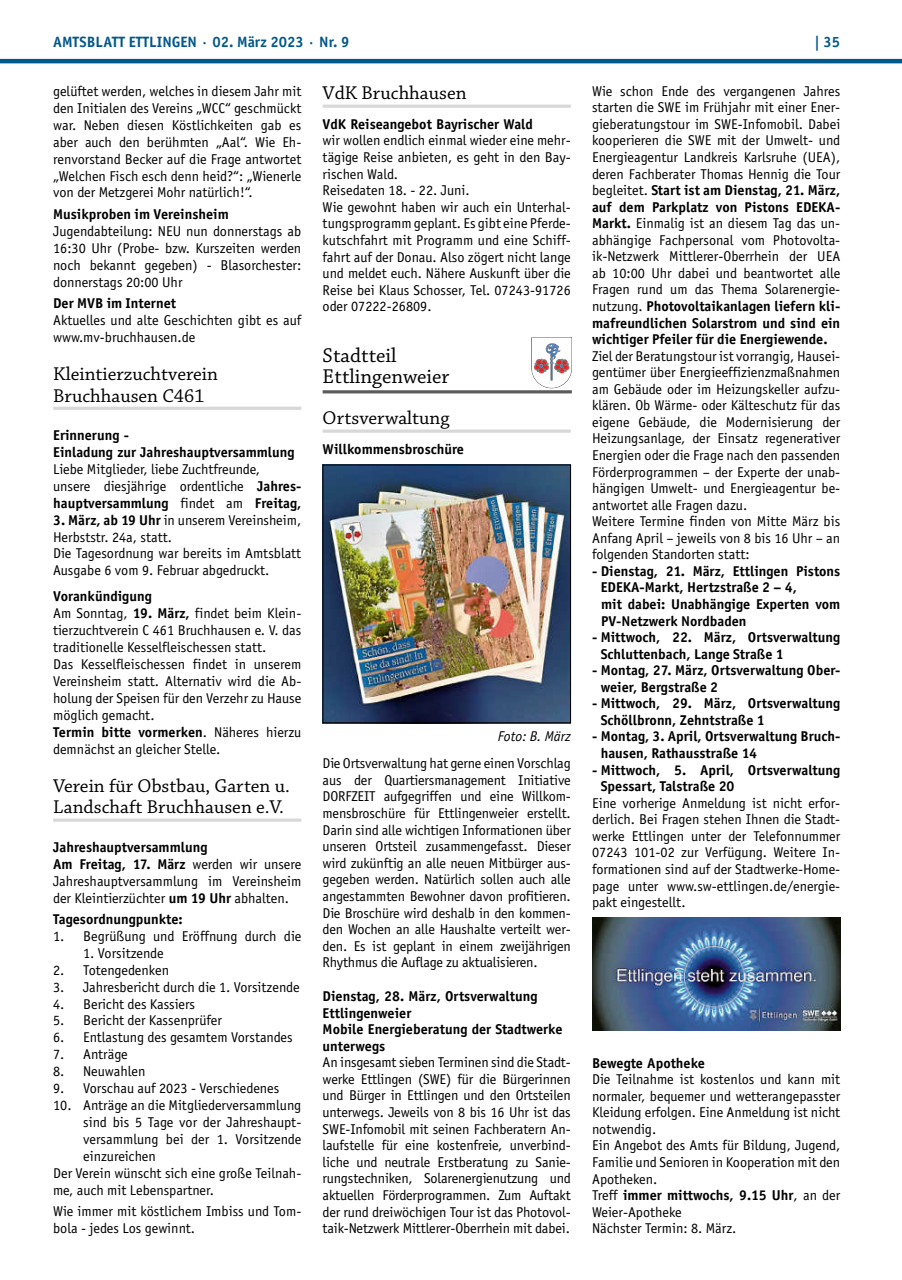
<style>
.page{position:relative;width:902px;height:1280px;background:#fff}
.page>*{position:absolute;margin:0;border:0;box-sizing:border-box;transform-origin:0 0}
.t1{font:21px/21px "Chaparral Pro";color:#000}
.t2{font:19.5px/21.5px "Chaparral Pro";color:#000}
.t3{font:700 15px "Officina Sans";color:#00588b}
.t4{font:14.25px/16.5px "Officina Sans";color:#000}
.t5{font:700 14.25px/16.5px "Officina Sans";color:#000}
.t6{font:italic 14.25px "Officina Sans";color:#000}
.s1{font-weight:700}
</style>
<div class="page">
<hr style="left:0;top:59px;width:901px;height:4px;background:#00588b">
<hr style="left:53px;top:407px;width:248px;height:3px;background:#d8d8d9">
<svg style="left:53px;top:818px;width:248px;height:4px"></svg>
<hr style="left:322px;top:105px;width:248px;height:3px;background:#d8d8d9">
<hr style="left:322px;top:429px;width:248px;height:4px;background:#e2e2e3">
<hr style="left:322px;top:390px;width:250px;height:3px;background:#5c5b5b">
<svg style="left:531px;top:337px;width:41px;height:52px"></svg>
<img style="left:324px;top:467px;width:244px;height:254px">
<div style="left:322px;top:465px;width:248px;height:258px;border:1px solid #000"></div>
<img style="left:592px;top:918px;width:248px;height:112px">
<p class="t3" style="left:53px;top:32px;width:298px">AMTSBLATT ETTLINGEN · 02. März 2023 · Nr. 9</p>
<p class="t3" style="left:814px;top:32px;width:28px">| 35</p>
<p class="t4" style="left:53px;top:82px;width:250px;line-height:17px;text-align:justify">gelüftet werden, welches in diesem Jahr mit den Initialen des Vereins „WCC“ geschmückt war. Neben diesen Köstlichkeiten gab es aber auch den berühmten „Aal“. Wie Eh&shy;renvorstand Becker auf die Frage antwortet „Welchen Fisch esch denn heid?“: „Wienerle von der Metzgerei Mohr natürlich!“.</p>
<p class="t5" style="left:53px;top:205px;width:177px">Musikproben im Vereinsheim</p>
<p class="t4" style="left:53px;top:222px;width:250px;line-height:17px;text-align:justify">Jugendabteilung: NEU nun donnerstags ab 16:30 Uhr (Probe- bzw. Kurszeiten werden noch bekannt gegeben) - Blasorchester: donnerstags 20:00 Uhr</p>
<p class="t5" style="left:53px;top:294px;width:124px">Der MVB im Internet</p>
<p class="t4" style="left:53px;top:311px;width:250px;line-height:17px">Aktuelles und alte Geschichten gibt es auf www.mv-bruchhausen.de</p>
<h2 class="t2" style="left:53px;top:364px;width:166px">Kleintierzuchtverein<br>Bruchhausen C461</h2>
<p class="t5" style="left:53px;top:426px;width:243px;line-height:17px">Erinnerung -<br>Einladung zur Jahreshauptversammlung</p>
<p class="t4" style="left:53px;top:460px;width:250px;line-height:17px">Liebe Mitglieder, liebe Zuchtfreunde,<br>unsere diesjährige ordentliche <span class="s1">Jahres&shy;hauptversammlung</span> findet am <span class="s1">Freitag,</span></p>
<p class="t4" style="left:53px;top:511px;width:250px;line-height:17px"><span class="s1">3. März, ab 19 Uhr</span> in unserem Vereinsheim, Herbststr. 24a, statt.<br>Die Tagesordnung war bereits im Amtsblatt Ausgabe 6 vom 9. Februar abgedruckt.</p>
<p class="t4" style="left:53px;top:588px;width:250px;line-height:17px"><span class="s1">Vorankündigung<br></span>Am Sonntag, <span class="s1">19. März,</span> findet beim Klein&shy;tierzuchtverein C 461 Bruchhausen e. V. das traditionelle Kesselfleischessen statt.<br>Das Kesselfleischessen findet in unserem Vereinsheim statt. Alternativ wird die Ab&shy;holung der Speisen für den Verzehr zu Hause möglich gemacht.<br><span class="s1">Termin bitte vormerken</span>. Näheres hierzu demnächst an gleicher Stelle.</p>
<h2 class="t2" style="left:53px;top:776px;width:238px">Verein für Obstbau, Garten u.<br>Landschaft Bruchhausen e.V.</h2>
<p class="t4" style="left:53px;top:838px;width:250px;line-height:17px"><span class="s1">Jahreshauptversammlung<br>Am Freitag, 17. März</span> werden wir unsere Jahreshauptversammlung im Vereinsheim der Kleintierzüchter <span class="s1">um 19 Uhr</span> abhalten.</p>
<p class="t5" style="left:53px;top:910px;width:131px">Tagesordnungpunkte:</p>
<p class="t4" style="left:53px;top:928px;width:250px">1. Begrüßung und Eröffnung durch die</p>
<p class="t4" style="left:83px;top:944px;width:82px">1. Vorsitzende</p>
<p class="t4" style="left:53px;top:961px;width:117px">2. Totengedenken</p>
<p class="t4" style="left:53px;top:978px;width:248px">3. Jahresbericht durch die 1. Vorsitzende</p>
<p class="t4" style="left:53px;top:995px;width:143px">4. Bericht des Kassiers</p>
<p class="t4" style="left:53px;top:1012px;width:170px">5. Bericht der Kassenprüfer</p>
<p class="t4" style="left:53px;top:1029px;width:241px">6. Entlastung des gesamtem Vorstandes</p>
<p class="t4" style="left:53px;top:1046px;width:76px">7. Anträge</p>
<p class="t4" style="left:53px;top:1063px;width:94px">8. Neuwahlen</p>
<p class="t4" style="left:53px;top:1080px;width:227px">9. Vorschau auf 2023 - Verschiedenes</p>
<p class="t4" style="left:53px;top:1097px;width:250px">10. Anträge an die Mitgliederversammlung</p>
<p class="t4" style="left:83px;top:1114px;width:220px">sind bis 5 Tage vor der Jahreshaupt-</p>
<p class="t4" style="left:83px;top:1131px;width:220px">versammlung bei der 1. Vorsitzende</p>
<p class="t4" style="left:83px;top:1148px;width:74px">einzureichen</p>
<p class="t4" style="left:53px;top:1165px;width:250px">Der Verein wünscht sich eine große Teilnah-</p>
<p class="t4" style="left:53px;top:1182px;width:162px">me, auch mit Lebenspartner.</p>
<p class="t4" style="left:53px;top:1203px;width:250px;line-height:17px">Wie immer mit köstlichem Imbiss und Tom&shy;bola - jedes Los gewinnt.</p>
<p class="t4" style="left:592px;top:83px;width:250px;text-align:justify">Wie schon Ende des vergangenen Jahres starten die SWE im Frühjahr mit einer Ener&shy;gieberatungstour im SWE-Infomobil. Dabei kooperieren die SWE mit der Umwelt- und Energieagentur Landkreis Karlsruhe (UEA), deren Fachberater Thomas Hennig die Tour begleitet. <span class="s1">Start ist am Dienstag, 21. März, auf dem Parkplatz von Pistons EDEKA-Markt.</span> Einmalig ist an diesem Tag das un&shy;abhängige Fachpersonal vom Photovolta&shy;ik-Netzwerk Mittlerer-Oberrhein der UEA ab 10:00 Uhr dabei und beantwortet alle Fragen rund um das Thema Solarenergie&shy;nutzung. <span class="s1">Photovoltaikanlagen liefern kli&shy;mafreundlichen Solarstrom und sind ein wichtiger Pfeiler für die Energiewende.</span></p>
<p class="t4" style="left:592px;top:348px;width:250px">Ziel der Beratungstour ist vorrangig, Hausei&shy;gentümer über Energieeffizienzmaßnahmen am Gebäude oder im Heizungskeller aufzu&shy;klären. Ob Wärme- oder Kälteschutz für das eigene Gebäude, die Modernisierung der Heizungsanlage, der Einsatz regenerativer Energien oder die Frage nach den passenden Förderprogrammen – der Experte der unab&shy;hängigen Umwelt- und Energieagentur be&shy;antwortet alle Fragen dazu.<br>Weitere Termine finden von Mitte März bis Anfang April – jeweils von 8 bis 16 Uhr – an folgenden Standorten statt:</p>
<p class="t5" style="left:600px;top:563px;width:241px;text-indent:-9px">- Dienstag, 21. März, Ettlingen Pistons EDEKA-Markt, Hertzstraße 2 – 4,<br>mit dabei: Unabhängige Experten vom PV-Netzwerk Nordbaden</p>
<p class="t5" style="left:600px;top:629px;width:241px;text-indent:-9px">- Mittwoch, 22. März, Ortsverwaltung<br>Schluttenbach, Lange Straße 1</p>
<p class="t5" style="left:600px;top:662px;width:241px;text-indent:-9px">- Montag, 27. März, Ortsverwaltung Ober&shy;weier, Bergstraße 2</p>
<p class="t5" style="left:600px;top:695px;width:241px;text-indent:-9px">- Mittwoch, 29. März, Ortsverwaltung<br>Schöllbronn, Zehntstraße 1</p>
<p class="t5" style="left:600px;top:728px;width:241px;text-indent:-9px">- Montag, 3. April, Ortsverwaltung Bruch&shy;hausen, Rathausstraße 14</p>
<p class="t5" style="left:600px;top:761px;width:241px;text-indent:-9px">- Mittwoch, 5. April, Ortsverwaltung<br>Spessart, Talstraße 20</p>
<p class="t4" style="left:592px;top:795px;width:250px;text-align:justify">Eine vorherige Anmeldung ist nicht erfor&shy;derlich. Bei Fragen stehen Ihnen die Stadt&shy;werke Ettlingen unter der Telefonnummer 07243 101-02 zur Verfügung. Weitere In&shy;formationen sind auf der Stadtwerke-Home&shy;page unter www.sw-ettlingen.de/energie&shy;pakt eingestellt.</p>
<h2 class="t2" style="left:322px;top:83px;width:145px">VdK Bruchhausen</h2>
<p class="t5" style="left:322px;top:116px;width:212px">VdK Reiseangebot Bayrischer Wald</p>
<p class="t4" style="left:322px;top:132px;width:250px">wir wollen endlich einmal wieder eine mehr&shy;tägige Reise anbieten, es geht in den Bay&shy;rischen Wald.<br>Reisedaten 18. - 22. Juni.<br>Wie gewohnt haben wir auch ein Unterhal&shy;tungsprogramm geplant. Es gibt eine Pferde&shy;kutschfahrt mit Programm und eine Schiff&shy;fahrt auf der Donau. Also zögert nicht lange und meldet euch. Nähere Auskunft über die Reise bei Klaus Schosser, Tel. 07243-91726 oder 07222-26809.</p>
<h1 class="t1" style="left:322px;top:345px;width:128px">Stadtteil<br>Ettlingenweier</h1>
<h2 class="t2" style="left:322px;top:408px;width:128px">Ortsverwaltung</h2>
<p class="t5" style="left:322px;top:440px;width:143px">Willkommensbroschüre</p>
<p class="t6" style="left:498px;top:728px;width:74px">Foto: B. März</p>
<p class="t4" style="left:322px;top:755px;width:250px;text-align:justify">Die Ortsverwaltung hat gerne einen Vorschlag aus der Quartiersmanagement Initiative DORFZEIT aufgegriffen und eine Willkom&shy;mensbroschüre für Ettlingenweier erstellt.<br>Darin sind alle wichtigen Informationen über unseren Ortsteil zusammengefasst. Dieser wird zukünftig an alle neuen Mitbürger aus&shy;gegeben werden. Natürlich sollen auch alle angestammten Bewohner davon profitieren.<br>Die Broschüre wird deshalb in den kommen&shy;den Wochen an alle Haushalte verteilt wer&shy;den. Es ist geplant in einem zweijährigen Rhythmus die Auflage zu aktualisieren.</p>
<p class="t5" style="left:322px;top:987px;width:241px">Dienstag, 28. März, Ortsverwaltung<br>Ettlingenweier<br>Mobile Energieberatung der Stadtwerke unterwegs</p>
<p class="t4" style="left:322px;top:1054px;width:250px;text-align:justify">An insgesamt sieben Terminen sind die Stadt&shy;werke Ettlingen (SWE) für die Bürgerinnen und Bürger in Ettlingen und den Ortsteilen unterwegs. Jeweils von 8 bis 16 Uhr ist das SWE-Infomobil mit seinen Fachberatern An&shy;laufstelle für eine kostenfreie, unverbind&shy;liche und neutrale Erstberatung zu Sanie&shy;rungstechniken, Solarenergienutzung und aktuellen Förderprogrammen. Zum Auftakt der rund dreiwöchigen Tour ist das Photovol&shy;taik-Netzwerk Mittlerer-Oberrhein mit dabei.</p>
<p class="t5" style="left:592px;top:1054px;width:114px">Bewegte Apotheke</p>
<p class="t4" style="left:592px;top:1071px;width:250px">Die Teilnahme ist kostenlos und kann mit normaler, bequemer und wetterangepasster<br>Kleidung erfolgen. Eine Anmeldung ist nicht notwendig.<br>Ein Angebot des Amts für Bildung, Jugend,<br>Familie und Senioren in Kooperation mit den<br>Apotheken.<br>Treff <span class="s1">immer mittwochs, 9.15 Uhr</span>, an der<br>Weier-Apotheke<br>Nächster Termin: 8. März.</p>
</div>
